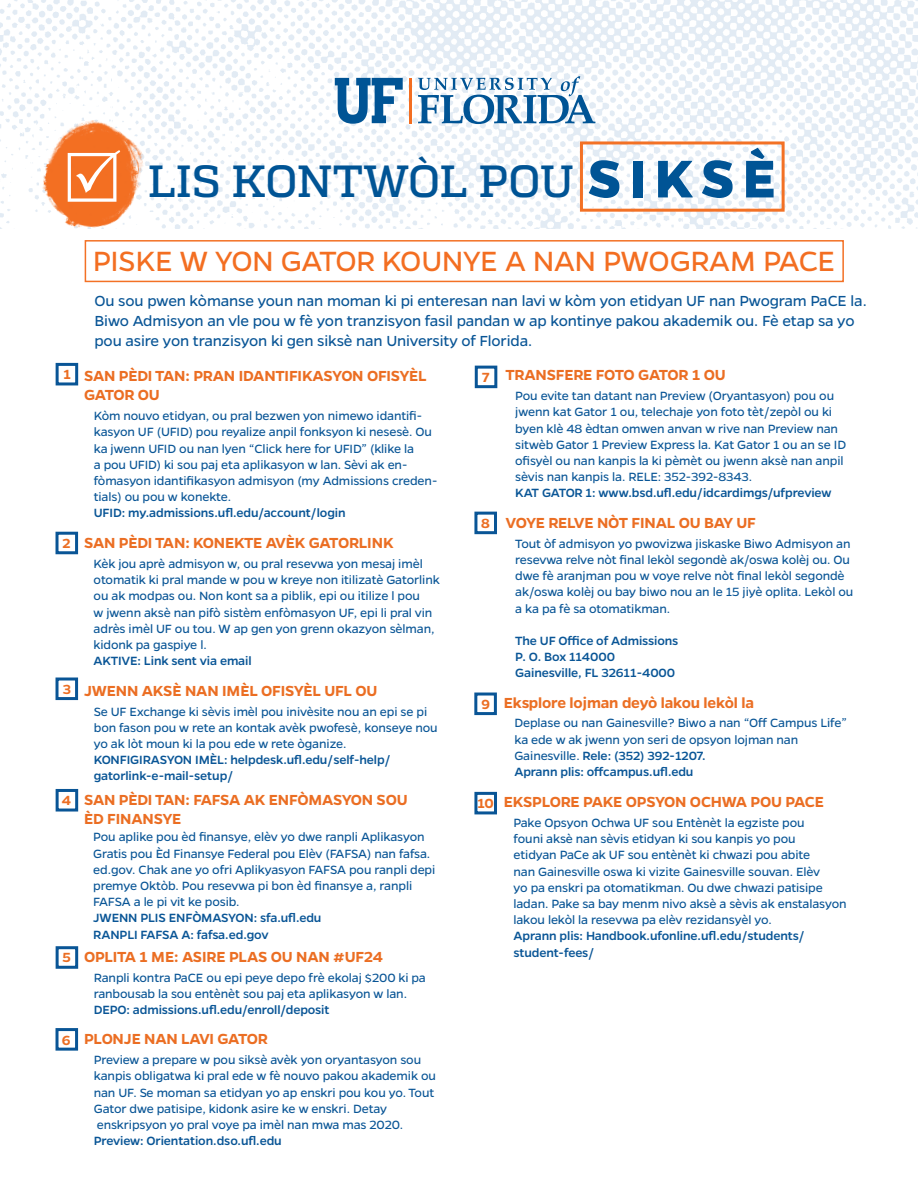
<style>
.page{position:relative;width:918px;height:1188px;background:#fff}
.page>*{position:absolute;margin:0;border:0;box-sizing:border-box;transform-origin:0 0}
.t1{font:500 45px "Quadon";letter-spacing:-.005em;color:#005495}
.t2{font:31.5px "Gentona";letter-spacing:-.015em;color:#f36e21}
.t3{font:600 16.5px/19.8px "Gentona";letter-spacing:-.015em;color:#eb6e23}
.t4{font:16.5px/19.8px "Gentona";letter-spacing:-.01em;color:#095596}
.t5{font:600 16.5px "Gentona";letter-spacing:-.01em;color:#eb6f24}
.t6{font:600 15px "Gentona";color:#eb6e23}
.t7{font:13.5px/16.2px "Gentona";letter-spacing:-.01em;color:#095596}
.t8{font:500 13.5px "Gentona";letter-spacing:-.01em;color:#095596}
.s1{font-family:"Gentona";font-weight:700;font-size:60px}
.s2{font-weight:400}
</style>
<div class="page">
<img style="left:0;top:0;width:918px;height:229px">
<div style="left:56px;top:363px;width:22px;height:22px;border:3px solid #095596"></div>
<div style="left:56px;top:532px;width:22px;height:22px;border:3px solid #095596"></div>
<div style="left:56px;top:678px;width:22px;height:22px;border:3px solid #095596"></div>
<div style="left:56px;top:789px;width:22px;height:23px;border:3px solid #095596"></div>
<div style="left:56px;top:946px;width:22px;height:23px;border:3px solid #095596"></div>
<div style="left:56px;top:1028px;width:22px;height:23px;border:3px solid #095596"></div>
<div style="left:474px;top:512px;width:23px;height:22px;border:3px solid #095596"></div>
<div style="left:474px;top:792px;width:23px;height:22px;border:3px solid #095596"></div>
<div style="left:474px;top:693px;width:23px;height:22px;border:3px solid #095596"></div>
<div style="left:475px;top:366px;width:22px;height:22px;border:3px solid #095596"></div>
<div style="left:580px;top:141px;width:205px;height:71px;border:3px solid #f37125"></div>
<div style="left:85px;top:240px;width:759px;height:42px;border:2px solid #f37125"></div>
<img style="left:32px;top:114px;width:126px;height:115px">
<hr style="left:410px;top:78px;width:2px;height:45px;background:#f36e21">
<svg style="left:418px;top:76px;width:177px;height:48px"></svg>
<svg style="left:335px;top:78px;width:68px;height:46px"></svg>
<div style="left:68px;top:149px;width:52px;height:53px;background:#f36f22"></div>
<p class="t1" style="left:148px;top:156px;width:630px">LIS KONTWÒL POU <span class="s1">SIKSÈ</span></p>
<p class="t2" style="left:93px;top:243px;width:744px">PISKE W YON GATOR KOUNYE A NAN PWOGRAM PACE</p>
<p class="t4" style="left:94px;top:291px;width:774px">Ou sou pwen kòmanse youn nan moman ki pi enteresan nan lavi w kòm yon etidyan UF nan Pwogram PaCE la.<br>Biwo Admisyon an vle pou w fè yon tranzisyon fasil pandan w ap kontinye pakou akademik ou. Fè etap sa yo</p>
<p class="t4" style="left:94px;top:330px;width:439px">pou asire yon tranzisyon ki gen siksè nan University of Florida.</p>
<p class="t6" style="left:63px;top:365px;width:9px">1</p>
<p class="t3" style="left:84px;top:365px;width:344px">SAN PÈDI TAN: PRAN IDANTIFIKASYON OFISYÈL<br>GATOR OU</p>
<p class="t6" style="left:63px;top:534px;width:9px">2</p>
<p class="t7" style="left:94px;top:408px;width:345px">Kòm nouvo etidyan, ou pral bezwen yon nimewo idantifi&shy;kasyon UF (UFID) pou reyalize anpil fonksyon ki nesesè. Ou ka jwenn UFID ou nan lyen “Click here for UFID” (klike la<br>a pou UFID) ki sou paj eta aplikasyon w lan. Sèvi ak en&shy;fòmasyon idantifikasyon admisyon (my Admissions creden&shy;tials) ou pou w konekte.</p>
<p class="t8" style="left:94px;top:506px;width:253px">UFID: my.admissions.ufl.edu/account/login</p>
<p class="t7" style="left:94px;top:556px;width:348px">Kèk jou aprè admisyon w, ou pral resevwa yon mesaj imèl otomatik ki pral mande w pou w kreye non itilizatè Gatorlink ou ak modpas ou. Non kont sa a piblik, epi ou itilize l pou<br>w jwenn aksè nan pifò sistèm enfòmasyon UF, epi li pral vin adrès imèl UF ou tou. W ap gen yon grenn okazyon sèlman, kidonk pa gaspiye l.</p>
<p class="t8" style="left:94px;top:653px;width:160px">AKTIVE: Link sent via email</p>
<p class="t3" style="left:84px;top:533px;width:311px">SAN PÈDI TAN: KONEKTE AVÈK GATORLINK</p>
<p class="t6" style="left:63px;top:680px;width:10px">3</p>
<p class="t3" style="left:84px;top:680px;width:295px">JWENN AKSÈ NAN IMÈL OFISYÈL UFL OU</p>
<p class="t7" style="left:94px;top:703px;width:345px">Se UF Exchange ki sèvis imèl pou inivèsite nou an epi se pi bon fason pou w rete an kontak avèk pwofesè, konseye nou yo ak lòt moun ki la pou ede w rete òganize.</p>
<p class="t8" style="left:94px;top:752px;width:298px">KONFIGIRASYON IMÈL: helpdesk.ufl.edu/self-help/</p>
<p class="t8" style="left:94px;top:769px;width:141px">gatorlink-e-mail-setup/</p>
<p class="t6" style="left:482px;top:369px;width:9px">7</p>
<p class="t3" style="left:505px;top:365px;width:222px">TRANSFERE FOTO GATOR 1 OU</p>
<p class="t7" style="left:515px;top:388px;width:332px">Pou evite tan datant nan Preview (Oryantasyon) pou ou jwenn kat Gator 1 ou, telechaje yon foto tèt/zepòl ou ki byen klè 48 èdtan omwen anvan w rive nan Preview nan sitwèb Gator 1 Preview Express la. Kat Gator 1 ou an se ID ofisyèl ou nan kanpis la ki pèmèt ou jwenn aksè nan anpil sèvis nan kanpis la. RELE: 352-392-8343.</p>
<p class="t8" style="left:515px;top:486px;width:318px">KAT GATOR 1: www.bsd.ufl.edu/idcardimgs/ufpreview</p>
<p class="t6" style="left:481px;top:515px;width:10px">8</p>
<p class="t3" style="left:505px;top:512px;width:252px">VOYE RELVE NÒT FINAL OU BAY UF</p>
<p class="t6" style="left:481px;top:695px;width:10px">9</p>
<p class="t7" style="left:515px;top:535px;width:340px">Tout òf admisyon yo pwovizwa jiskaske Biwo Admisyon an resevwa relve nòt final lekòl segondè ak/oswa kolèj ou. Ou dwe fè aranjman pou w voye relve nòt final lekòl segondè ak/oswa kolèj ou bay biwo nou an le 15 jiyè oplita. Lekòl ou a ka pa fè sa otomatikman.</p>
<p class="t8" style="left:515px;top:633px;width:165px">The UF Office of Admissions</p>
<p class="t8" style="left:515px;top:649px;width:101px">P. O. Box 114000</p>
<p class="t8" style="left:515px;top:666px;width:161px">Gainesville, FL 32611-4000</p>
<p class="t7" style="left:514px;top:715px;width:334px">Deplase ou nan Gainesville? Biwo a nan “Off Campus Life” ka ede w ak jwenn yon seri de opsyon lojman nan</p>
<p class="t8" style="left:514px;top:748px;width:193px"><span class="s2">Gainesville.</span> Rele: (352) 392-1207.</p>
<p class="t8" style="left:514px;top:764px;width:181px">Aprann plis: offcampus.ufl.edu</p>
<p class="t5" style="left:504px;top:693px;width:252px">Eksplore lojman deyò lakou lekòl la</p>
<p class="t6" style="left:62px;top:792px;width:11px">4</p>
<p class="t6" style="left:63px;top:949px;width:10px">5</p>
<p class="t3" style="left:84px;top:789px;width:325px">SAN PÈDI TAN: FAFSA AK ENFÒMASYON SOU<br>ÈD FINANSYE</p>
<p class="t7" style="left:93px;top:829px;width:344px">Pou aplike pou èd finansye, elèv yo dwe ranpli Aplikasyon Gratis pou Èd Finansye Federal pou Elèv (FAFSA) nan fafsa. ed.gov. Chak ane yo ofri Aplikyasyon FAFSA pou ranpli depi premye Oktòb. Pou resevwa pi bon èd finansye a, ranpli FAFSA a le pi vit ke posib.</p>
<p class="t8" style="left:93px;top:911px;width:230px">JWENN PLIS ENFÒMASYON: sfa.ufl.edu</p>
<p class="t8" style="left:93px;top:927px;width:177px">RANPLI FAFSA A: fafsa.ed.gov</p>
<p class="t7" style="left:94px;top:969px;width:334px">Ranpli kontra PaCE ou epi peye depo frè ekolaj $200 ki pa ranbousab la sou entènèt sou paj eta aplikasyon w lan.</p>
<p class="t8" style="left:94px;top:1002px;width:237px">DEPO: admissions.ufl.edu/enroll/deposit</p>
<p class="t3" style="left:84px;top:947px;width:300px">OPLITA 1 ME: ASIRE PLAS OU NAN #UF24</p>
<p class="t6" style="left:478px;top:794px;width:18px">10</p>
<p class="t3" style="left:504px;top:792px;width:322px">EKSPLORE PAKE OPSYON OCHWA POU PACE</p>
<p class="t7" style="left:514px;top:815px;width:293px">Pake Opsyon Ochwa UF sou Entènèt la egziste pou</p>
<p class="t7" style="left:514px;top:831px;width:284px">founi aksè nan sèvis etidyan ki sou kanpis yo pou</p>
<p class="t7" style="left:514px;top:847px;width:298px">etidyan PaCe ak UF sou entènèt ki chwazi pou abite</p>
<p class="t7" style="left:514px;top:863px;width:308px">nan Gainesville oswa ki vizite Gainesville souvan. Elèv</p>
<p class="t7" style="left:514px;top:879px;width:335px">yo pa enskri pa otomatikman. Ou dwe chwazi patisipe ladan. Pake sa bay menm nivo aksè a sèvis ak enstalasyon lakou lekòl la resevwa pa elèv rezidansyèl yo.</p>
<p class="t8" style="left:514px;top:928px;width:293px">Aprann plis: Handbook.ufonline.ufl.edu/students/</p>
<p class="t8" style="left:514px;top:945px;width:82px">student-fees/</p>
<p class="t6" style="left:62px;top:1031px;width:10px">6</p>
<p class="t3" style="left:84px;top:1029px;width:185px">PLONJE NAN LAVI GATOR</p>
<p class="t7" style="left:94px;top:1052px;width:344px">Preview a prepare w pou siksè avèk yon oryantasyon sou kanpis obligatwa ki pral ede w fè nouvo pakou akademik ou nan UF. Se moman sa etidyan yo ap enskri pou kou yo. Tout Gator dwe patisipe, kidonk asire ke w enskri. Detay</p>
<p class="t7" style="left:97px;top:1117px;width:308px">enskripsyon yo pral voye pa imèl nan mwa mas 2020.</p>
<p class="t8" style="left:94px;top:1133px;width:189px">Preview: Orientation.dso.ufl.edu</p>
</div>
